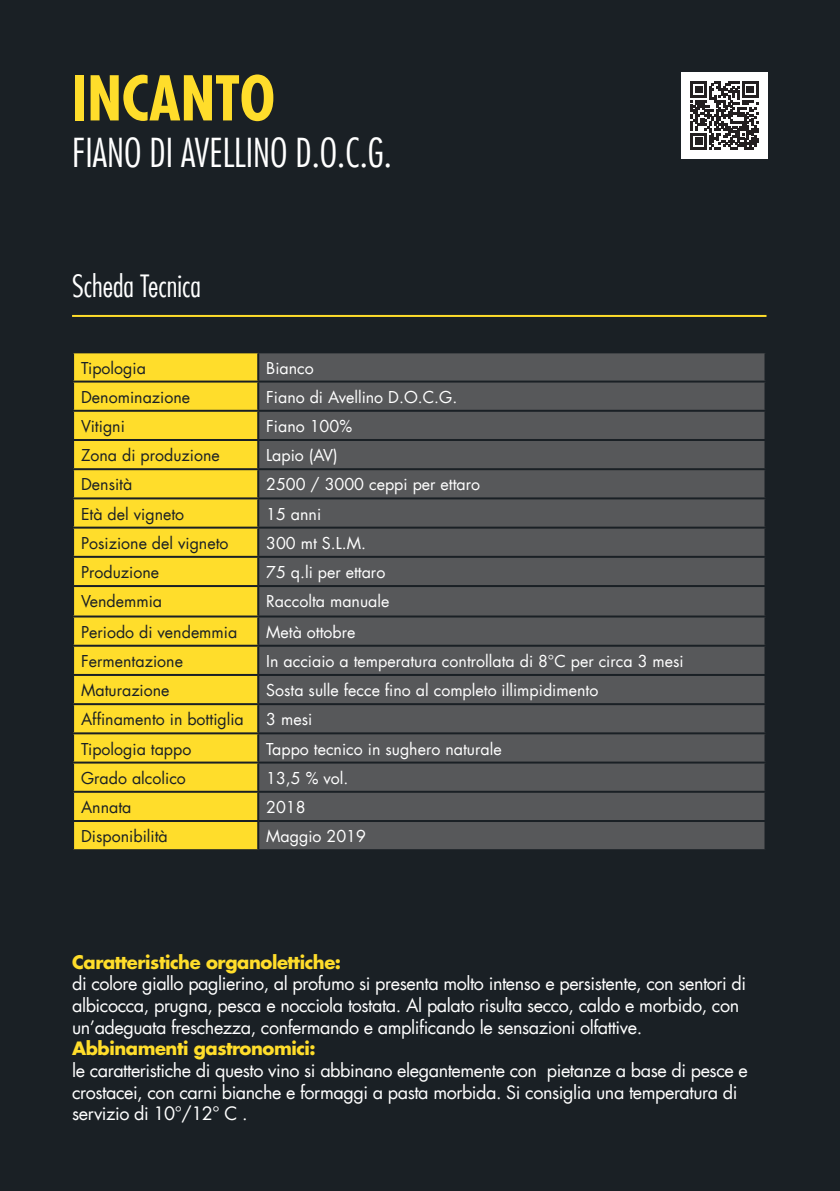
<style>
.page{position:relative;width:840px;height:1191px;background:#fff}
.page>*{position:absolute;margin:0;border:0;box-sizing:border-box;transform-origin:0 0}
.t1{font:700 condensed 60px "Futura LT";color:#ffdd2b}
.t2{font:300 condensed 39px "Futura LT";color:#fff}
.t3{font:300 condensed 30px "Futura LT";color:#fff}
.t4{font:18px/21.6px "Futura LT";letter-spacing:-.025em;color:#fff}
.t5{font:700 18px "Futura LT";letter-spacing:-.025em;color:#ffdd2b}
.t6{font:16px "Futura LT";color:#fff}
.t7{font:16px "Futura LT";color:#1a2025}
</style>
<div class="page">
<div style="left:0;top:0;width:839px;height:1191px;background:#1a2025"></div>
<div style="left:74px;top:353px;width:183px;height:496px;background:#ffdd2b"></div>
<div style="left:259px;top:353px;width:505px;height:496px;background:#57585a"></div>
<hr style="left:72px;top:380px;width:186px;height:2px;background:#1a2025">
<hr style="left:258px;top:380px;width:508px;height:2px;background:#1a2025">
<hr style="left:72px;top:410px;width:186px;height:2px;background:#1a2025">
<hr style="left:258px;top:410px;width:508px;height:2px;background:#1a2025">
<hr style="left:72px;top:439px;width:186px;height:2px;background:#1a2025">
<hr style="left:258px;top:439px;width:508px;height:2px;background:#1a2025">
<hr style="left:72px;top:468px;width:186px;height:2px;background:#1a2025">
<hr style="left:258px;top:468px;width:508px;height:2px;background:#1a2025">
<hr style="left:72px;top:497px;width:186px;height:2px;background:#1a2025">
<hr style="left:258px;top:497px;width:508px;height:2px;background:#1a2025">
<hr style="left:72px;top:526px;width:186px;height:2px;background:#1a2025">
<hr style="left:258px;top:526px;width:508px;height:2px;background:#1a2025">
<hr style="left:72px;top:556px;width:186px;height:2px;background:#1a2025">
<hr style="left:258px;top:556px;width:508px;height:2px;background:#1a2025">
<hr style="left:72px;top:585px;width:186px;height:2px;background:#1a2025">
<hr style="left:258px;top:585px;width:508px;height:2px;background:#1a2025">
<hr style="left:72px;top:615px;width:186px;height:2px;background:#1a2025">
<hr style="left:258px;top:615px;width:508px;height:2px;background:#1a2025">
<hr style="left:72px;top:644px;width:186px;height:2px;background:#1a2025">
<hr style="left:258px;top:644px;width:508px;height:2px;background:#1a2025">
<hr style="left:72px;top:674px;width:186px;height:2px;background:#1a2025">
<hr style="left:258px;top:674px;width:508px;height:2px;background:#1a2025">
<hr style="left:72px;top:703px;width:186px;height:2px;background:#1a2025">
<hr style="left:258px;top:703px;width:508px;height:2px;background:#1a2025">
<hr style="left:72px;top:732px;width:186px;height:2px;background:#1a2025">
<hr style="left:258px;top:732px;width:508px;height:2px;background:#1a2025">
<hr style="left:72px;top:761px;width:186px;height:2px;background:#1a2025">
<hr style="left:258px;top:761px;width:508px;height:2px;background:#1a2025">
<hr style="left:72px;top:790px;width:186px;height:2px;background:#1a2025">
<hr style="left:258px;top:790px;width:508px;height:2px;background:#1a2025">
<hr style="left:72px;top:820px;width:186px;height:2px;background:#1a2025">
<hr style="left:258px;top:820px;width:508px;height:2px;background:#1a2025">
<hr style="left:72px;top:315px;width:694px;height:2px;background:#ffdd2b">
<div style="left:680px;top:72px;width:87px;height:87px;background:#fff"></div>
<svg style="left:690px;top:81px;width:68px;height:68px"></svg>
<h1 class="t1" style="left:72px;top:61px;width:204px">INCANTO</h1>
<h2 class="t2" style="left:72px;top:130px;width:321px">FIANO DI AVELLINO D.O.C.G.</h2>
<h3 class="t3" style="left:72px;top:268px;width:130px">Scheda Tecnica</h3>
<p class="t7" style="left:81px;top:357px;width:66px">Tipologia</p>
<p class="t6" style="left:266px;top:357px;width:49px">Bianco</p>
<p class="t7" style="left:81px;top:387px;width:110px">Denominazione</p>
<p class="t6" style="left:266px;top:387px;width:192px">Fiano di Avellino D.O.C.G.</p>
<p class="t7" style="left:81px;top:416px;width:45px">Vitigni</p>
<p class="t6" style="left:266px;top:416px;width:87px">Fiano 100%</p>
<p class="t7" style="left:81px;top:445px;width:140px">Zona di produzione</p>
<p class="t6" style="left:266px;top:445px;width:73px">Lapio (AV)</p>
<p class="t7" style="left:81px;top:474px;width:53px">Densità</p>
<p class="t6" style="left:266px;top:474px;width:215px">2500 / 3000 ceppi per ettaro</p>
<p class="t7" style="left:81px;top:503px;width:105px">Età del vigneto</p>
<p class="t6" style="left:266px;top:503px;width:56px">15 anni</p>
<p class="t7" style="left:81px;top:533px;width:149px">Posizione del vigneto</p>
<p class="t6" style="left:266px;top:533px;width:101px">300 mt S.L.M.</p>
<p class="t7" style="left:81px;top:562px;width:80px">Produzione</p>
<p class="t6" style="left:266px;top:562px;width:120px">75 q.li per ettaro</p>
<p class="t7" style="left:81px;top:591px;width:82px">Vendemmia</p>
<p class="t6" style="left:266px;top:591px;width:125px">Raccolta manuale</p>
<p class="t7" style="left:81px;top:621px;width:158px">Periodo di vendemmia</p>
<p class="t6" style="left:266px;top:621px;width:91px">Metà ottobre</p>
<p class="t7" style="left:81px;top:651px;width:103px">Fermentazione</p>
<p class="t6" style="left:266px;top:651px;width:418px">In acciaio a temperatura controllata di 8°C per circa 3 mesi</p>
<p class="t7" style="left:81px;top:680px;width:90px">Maturazione</p>
<p class="t6" style="left:266px;top:680px;width:333px">Sosta sulle fecce fino al completo illimpidimento</p>
<p class="t7" style="left:81px;top:709px;width:164px">Affinamento in bottiglia</p>
<p class="t6" style="left:266px;top:709px;width:47px">3 mesi</p>
<p class="t7" style="left:81px;top:738px;width:112px">Tipologia tappo</p>
<p class="t6" style="left:266px;top:738px;width:237px">Tappo tecnico in sughero naturale</p>
<p class="t7" style="left:81px;top:767px;width:106px">Grado alcolico</p>
<p class="t6" style="left:266px;top:767px;width:84px">13,5 % vol.</p>
<p class="t7" style="left:81px;top:797px;width:52px">Annata</p>
<p class="t6" style="left:266px;top:797px;width:41px">2018</p>
<p class="t7" style="left:81px;top:826px;width:88px">Disponibilità</p>
<p class="t6" style="left:266px;top:826px;width:101px">Maggio 2019</p>
<p class="t5" style="left:72px;top:950px;width:270px">Caratteristiche organolettiche:</p>
<p class="t4" style="left:72px;top:973px;width:675px">di colore giallo paglierino, al profumo si presenta molto intenso e persistente, con sentori di albicocca, prugna, pesca e nocciola tostata. Al palato risulta secco, caldo e morbido, con un’adeguata freschezza, confermando e amplificando le sensazioni olfattive.</p>
<p class="t5" style="left:72px;top:1036px;width:245px">Abbinamenti gastronomici:</p>
<p class="t4" style="left:72px;top:1059px;width:676px">le caratteristiche di questo vino si abbinano elegantemente con pietanze a base di pesce e crostacei, con carni bianche e formaggi a pasta morbida. Si consiglia una temperatura di servizio di 10°/12° C .</p>
</div>
